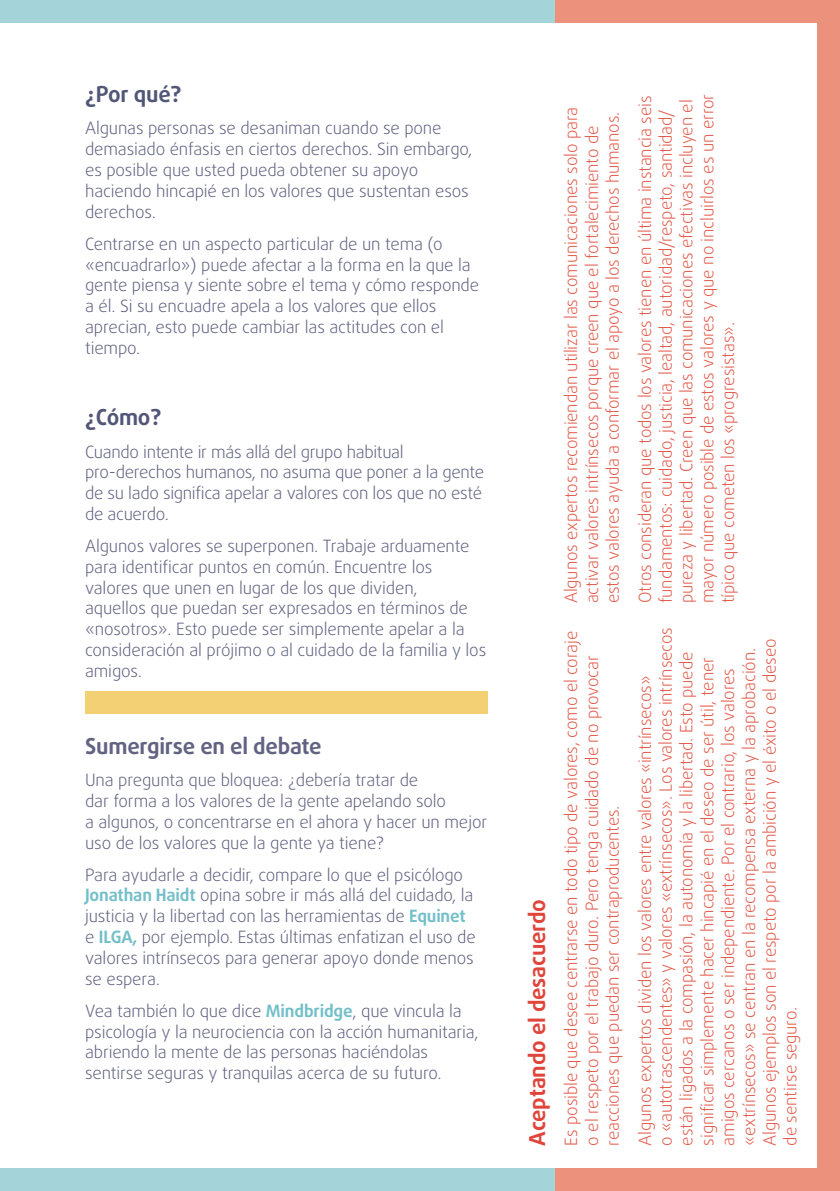
<style>
.page{position:relative;width:840px;height:1191px;background:#fff}
.page>*{position:absolute;margin:0;border:0;box-sizing:border-box;transform-origin:0 0}
.title_2_red{font:700 22px "Daxline Pro";letter-spacing:-.01em;color:#df453b}
.title_2_break_tint{font:700 22px "Daxline Pro";letter-spacing:-.01em;color:#626382}
.title_2_break{font:700 22px "Daxline Pro";letter-spacing:-.01em;color:#525677}
.title_2{font:700 22px "Daxline Pro";color:#525677}
.body{font:300 17px/20.8px "Daxline Pro";letter-spacing:-.01em;color:#626382}
.body_red{font:300 17px/20.8px "Daxline Pro";letter-spacing:-.01em;color:#e35b4b}
.s1{font-weight:700;color:#73bfc9}
</style>
<div class="page">
<div style="left:816px;top:0;width:23px;height:1191px;background:#ec917c"></div>
<div style="left:553px;top:0;width:286px;height:23px;background:#ec917c"></div>
<div style="left:85px;top:691px;width:402px;height:23px;background:#f3d074"></div>
<div style="left:553px;top:1168px;width:286px;height:23px;background:#ec917c"></div>
<div style="left:0;top:0;width:554px;height:23px;background:#a5d3da"></div>
<div style="left:0;top:1168px;width:554px;height:23px;background:#a5d3da"></div>
<p class="title_2_break" style="left:85px;top:80px;width:98px">¿Por qué?</p>
<p class="body" style="left:85px;top:118px;width:388px">Algunas personas se desaniman cuando se pone demasiado énfasis en ciertos derechos. Sin embargo, es posible que usted pueda obtener su apoyo haciendo hincapié en los valores que sustentan esos derechos.</p>
<p class="body" style="left:85px;top:233px;width:395px">Centrarse en un aspecto particular de un tema (o «encuadrarlo») puede afectar a la forma en la que la gente piensa y siente sobre el tema y cómo responde a él. Si su encuadre apela a los valores que ellos aprecian, esto puede cambiar las actitudes con el tiempo.</p>
<p class="title_2" style="left:85px;top:403px;width:78px">¿Cómo?</p>
<p class="body" style="left:85px;top:441px;width:400px">Cuando intente ir más allá del grupo habitual pro-derechos humanos, no asuma que poner a la gente de su lado significa apelar a valores con los que no esté de acuerdo.</p>
<p class="body" style="left:85px;top:535px;width:402px">Algunos valores se superponen. Trabaje arduamente para identificar puntos en común. Encuentre los valores que unen en lugar de los que dividen,<br>aquellos que puedan ser expresados en términos de «nosotros». Esto puede ser simplemente apelar a la consideración al prójimo o al cuidado de la familia y los amigos.</p>
<p class="title_2_break_tint" style="left:85px;top:731px;width:238px">Sumergirse en el debate</p>
<p class="body" style="left:85px;top:769px;width:403px">Una pregunta que bloquea: ¿debería tratar de<br>dar forma a los valores de la gente apelando solo<br>a algunos, o concentrarse en el ahora y hacer un mejor uso de los valores que la gente ya tiene?</p>
<p class="body" style="left:85px;top:864px;width:392px">Para ayudarle a decidir, compare lo que el psicólogo <span class="s1">Jonathan Haidt</span> opina sobre ir más allá del cuidado, la justicia y la libertad con las herramientas de <span class="s1">Equinet </span>e <span class="s1">ILGA,</span> por ejemplo. Estas últimas enfatizan el uso de valores intrínsecos para generar apoyo donde menos se espera.</p>
<p class="body" style="left:85px;top:1000px;width:395px">Vea también lo que dice <span class="s1">Mindbridge</span>, que vincula la psicología y la neurociencia con la acción humanitaria, abriendo la mente de las personas haciéndolas sentirse seguras y tranquilas acerca de su futuro.</p>
<p class="title_2_red" style="left:522px;top:1145px;width:248px;rotate:-90deg">Aceptando el desacuerdo</p>
<p class="body_red" style="left:560px;top:603px;width:498px;rotate:-90deg">Algunos expertos recomiendan utilizar las comunicaciones solo para activar valores intrínsecos porque creen que el fortalecimiento de estos valores ayuda a conformar el apoyo a los derechos humanos.</p>
<p class="body_red" style="left:634px;top:603px;width:511px;rotate:-90deg">Otros consideran que todos los valores tienen en última instancia seis fundamentos: cuidado, justicia, lealtad, autoridad/respeto, santidad/ pureza y libertad. Creen que las comunicaciones efectivas incluyen el mayor número posible de estos valores y que no incluirlos es un error típico que cometen los «progresistas».</p>
<p class="body_red" style="left:560px;top:1145px;width:516px;rotate:-90deg">Es posible que desee centrarse en todo tipo de valores, como el coraje o el respeto por el trabajo duro. Pero tenga cuidado de no provocar reacciones que puedan ser contraproducentes.</p>
<p class="body_red" style="left:634px;top:1145px;width:520px;rotate:-90deg">Algunos expertos dividen los valores entre valores «intrínsecos»<br>o «autotrascendentes» y valores «extrínsecos». Los valores intrínsecos están ligados a la compasión, la autonomía y la libertad. Esto puede significar simplemente hacer hincapié en el deseo de ser útil, tener amigos cercanos o ser independiente. Por el contrario, los valores «extrínsecos» se centran en la recompensa externa y la aprobación.<br>Algunos ejemplos son el respeto por la ambición y el éxito o el deseo de sentirse seguro.</p>
</div>
